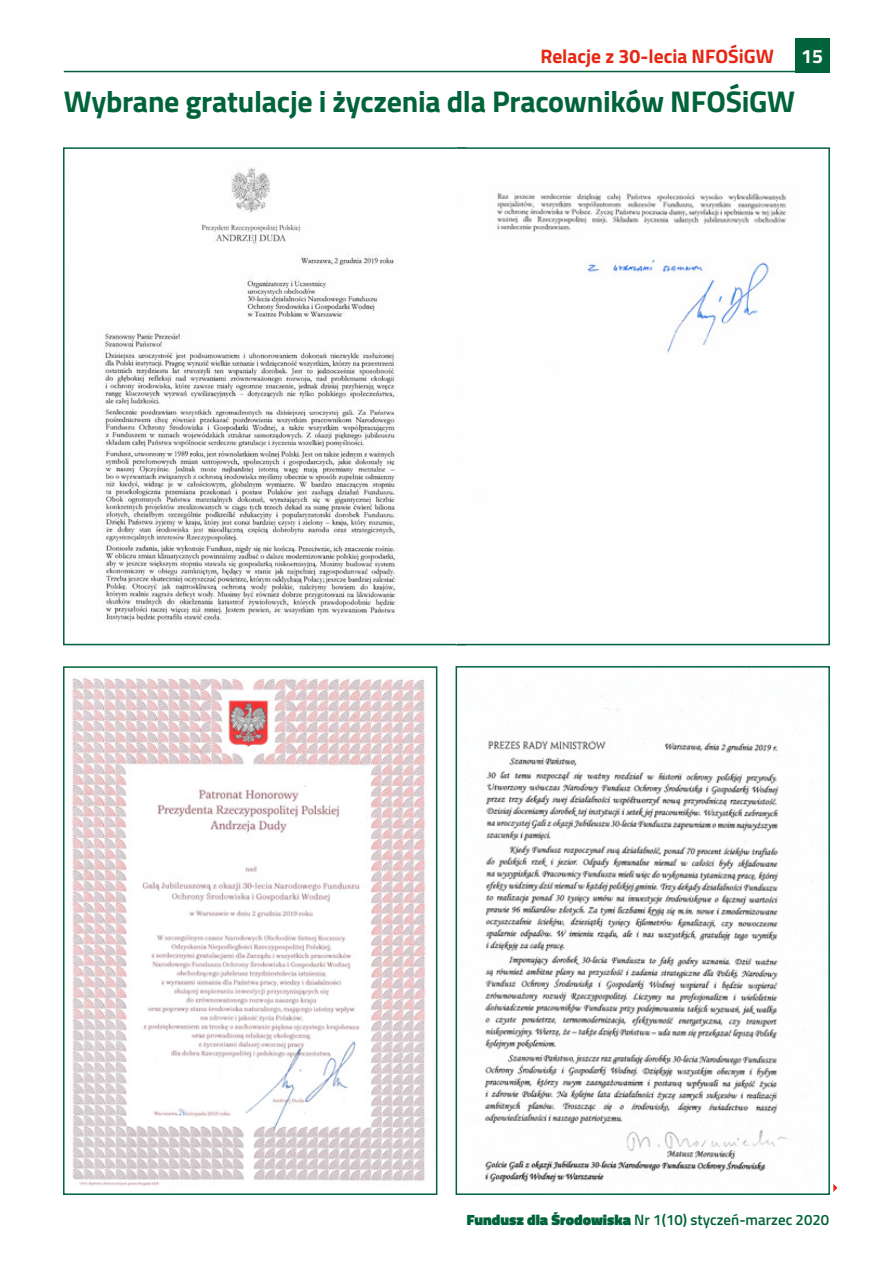
<style>
.page{position:relative;width:893px;height:1263px;background:#fff}
.page>*{position:absolute;margin:0;border:0;box-sizing:border-box;transform-origin:0 0}
.t1{font:700 30px "Titillium";letter-spacing:-.01em;color:#00633a}
.t2{font:700 19.5px "Titillium";color:#e52713}
.t3{font:700 19.5px "Titillium";color:#fff}
.t4{font:600 15px "Titillium";color:#00633a}
.s1{font-weight:900}
</style>
<div class="page">
<hr style="left:64px;top:71px;width:765px;height:1px;background:#00633a">
<div style="left:795px;top:38px;width:34px;height:34px;background:#00633a"></div>
<svg style="left:833px;top:1184px;width:4px;height:8px"></svg>
<img style="left:103px;top:167px;width:295px;height:455px">
<img style="left:497px;top:193px;width:289px;height:160px">
<div style="left:456px;top:147px;width:374px;height:498px;border:2px solid #00633a"></div>
<img style="left:72px;top:678px;width:354px;height:508px">
<div style="left:63px;top:666px;width:374px;height:529px;border:2px solid #00633a"></div>
<img style="left:480px;top:669px;width:333px;height:517px">
<div style="left:456px;top:666px;width:374px;height:529px;border:2px solid #00633a"></div>
<p class="t2" style="left:540px;top:41px;width:235px">Relacje z 30-lecia NFOŚiGW</p>
<p class="t1" style="left:64px;top:78px;width:733px">Wybrane gratulacje i życzenia dla Pracowników NFOŚiGW</p>
<p class="t3" style="left:801px;top:41px;width:23px">15</p>
<p class="t4" style="left:467px;top:1208px;width:364px"><span class="s1">Fundusz dla Środowiska</span> Nr 1(10) styczeń-marzec 2020</p>
</div>
